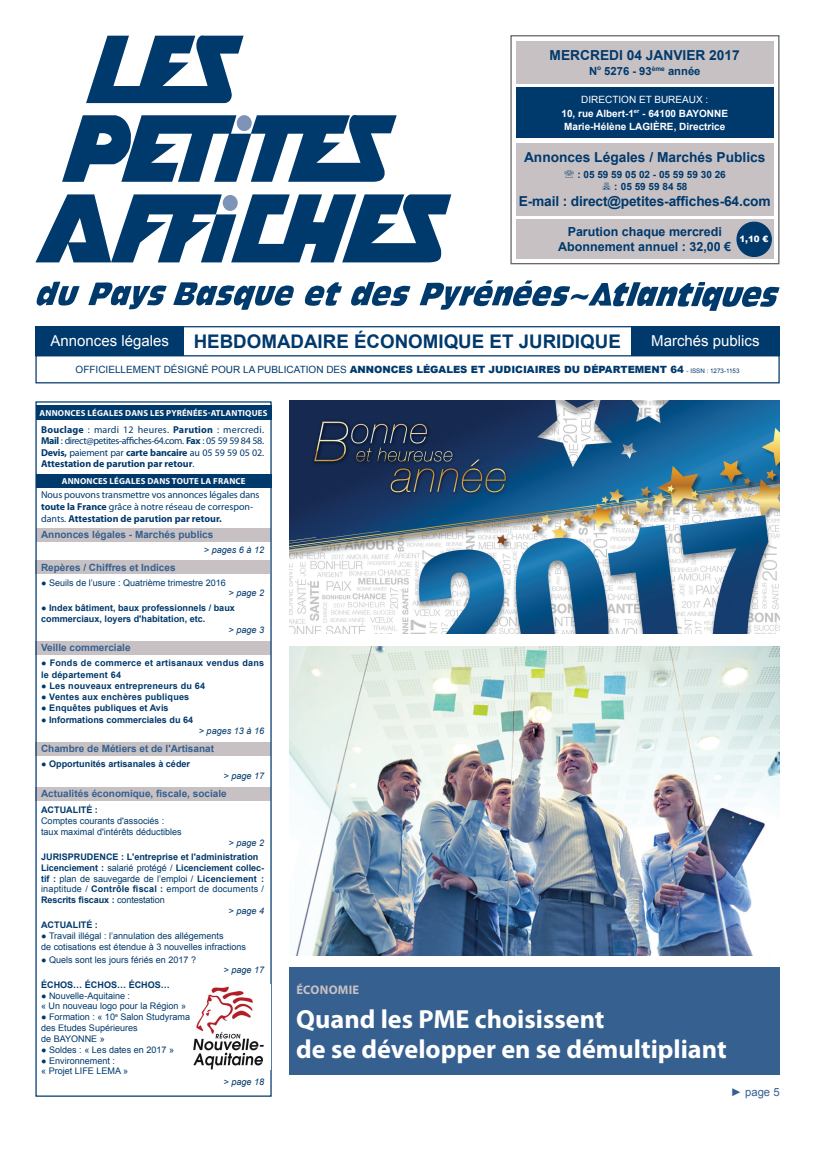
<style>
.page{position:relative;width:815px;height:1152px;background:#fff}
.page>*{position:absolute;margin:0;border:0;box-sizing:border-box;transform-origin:0 0}
.t1{font:700 26.25px/30px "Myriad Pro";color:#fff}
.t2{font:700 18.75px "Arial";color:#00396c}
.t3{font:15px "Arial";color:#fff}
.t4{font:700 13.75px "Arial";color:#00396c}
.t5{font:700 12.5px/15px "Arial";color:#00396c;text-align:center}
.t6{font:700 12.5px "Myriad Pro";letter-spacing:.02em;color:#c7c1c3}
.t7{font:700 11.25px "Arial";color:#00396c}
.t8{font:11.25px "Arial";color:#366090}
.t9{font:10px/11.5px "Myriad Pro";letter-spacing:-.01em;color:#00396c;text-align:justify}
.t10{font:700 10px "Arial";color:#366090}
.t11{font:900 10px "Arial";color:#00396c}
.t12{font:700 10px/13.8px "Arial";color:#fff;text-align:center}
.t13{font:700 10px/12px "Arial";color:#00396c;text-align:center}
.t14{font:9px/10.8px "Arial";color:#00396c}
.t15{font:700 9px/11.2px "Arial";color:#00396c}
.t16{font:700 9px/11.2px "Arial";letter-spacing:.02em;color:#00396c}
.t17{font:italic 9px "Arial";color:#00396c}
.t18{font:9px "Arial";letter-spacing:.02em;color:#00396c}
.t19{font:700 8.75px "Myriad Pro";letter-spacing:.02em;color:#fff}
.t20{font:900 8.75px "Arial";color:#fff}
.s1{font-weight:400}
.s2{font-weight:400;font-size:6.25px}
.s3{font-weight:700}
</style>
<div class="page">
<div style="left:35px;top:641px;width:236px;height:13px;background:#c7c1c3"></div>
<svg style="left:351px;top:282px;width:60px;height:25px"></svg>
<svg style="left:420px;top:280px;width:360px;height:31px"></svg>
<svg style="left:88px;top:282px;width:79px;height:27px"></svg>
<svg style="left:36px;top:282px;width:44px;height:24px"></svg>
<svg style="left:173px;top:282px;width:169px;height:28px"></svg>
<svg style="left:86px;top:35px;width:158px;height:68px"></svg>
<svg style="left:35px;top:194px;width:416px;height:68px"></svg>
<svg style="left:62px;top:115px;width:335px;height:67px"></svg>
<div style="left:237px;top:115px;width:15px;height:16px;background:#7d94b8;border-radius:50%"></div>
<div style="left:223px;top:195px;width:15px;height:16px;background:#7d94b8;border-radius:50%"></div>
<div style="left:510px;top:35px;width:269px;height:229px;border:1px solid #636366"></div>
<div style="left:516px;top:88px;width:257px;height:50px;background:#00396c"></div>
<div style="left:516px;top:143px;width:257px;height:72px;background:#c7c1c3"></div>
<div style="left:516px;top:41px;width:257px;height:42px;background:#c7c1c3"></div>
<div style="left:516px;top:220px;width:257px;height:39px;background:#c7c1c3"></div>
<hr style="left:170px;top:326px;width:490px;height:1px;background:#00396c">
<div style="left:631px;top:326px;width:149px;height:30px;background:#00396c"></div>
<div style="left:35px;top:326px;width:149px;height:30px;background:#00396c"></div>
<div style="left:35px;top:355px;width:745px;height:28px;border:1px solid #00396c"></div>
<div style="left:35px;top:742px;width:236px;height:13px;background:#c7c1c3"></div>
<div style="left:35px;top:786px;width:236px;height:14px;background:#c7c1c3"></div>
<div style="left:35px;top:560px;width:235px;height:14px;background:#c7c1c3"></div>
<div style="left:37px;top:528px;width:234px;height:14px;background:#c7c1c3"></div>
<div style="left:289px;top:967px;width:490px;height:108px;background:#366090"></div>
<img style="left:289px;top:646px;width:490px;height:309px">
<img style="left:289px;top:400px;width:491px;height:234px">
<div style="left:737px;top:222px;width:34px;height:34px;background:#00396c;border-radius:50%"></div>
<div style="left:736px;top:222px;width:36px;height:35px;border:1px solid #00396c;border-radius:50%"></div>
<div style="left:36px;top:474px;width:236px;height:14px;background:#00396c"></div>
<div style="left:36px;top:406px;width:235px;height:14px;background:#00396c"></div>
<img style="left:193px;top:986px;width:71px;height:84px">
<h3 class="t4" style="left:550px;top:46px;width:50px">Mercredi</h3>
<h3 class="t4" style="left:627px;top:46px;width:65px">04 janvier</h3>
<h3 class="t4" style="left:709px;top:46px;width:32px">2017</h3>
<p class="t7" style="left:589px;top:63px;width:113px">N<sup>o</sup> 5276 - 93<sup>ème</sup> année</p>
<p class="t12" style="left:562px;top:93px;width:168px"><span class="s1">DIRECTION ET BUREAUX :<br></span>10, rue Albert-1<sup>er</sup> - 64100 BAYONNE<br>Marie-Hélène LAGIÈRE, Directrice</p>
<h3 class="t4" style="left:524px;top:148px;width:243px">Annonces Légales / Marchés Publics</h3>
<p class="t13" style="left:577px;top:168px;width:150px">: 05 59 59 05 02 - 05 59 59 30 26 : 05 59 59 84 58</p>
<h3 class="t4" style="left:519px;top:192px;width:254px">E-mail : direct@petites-affiches-64.com</h3>
<h3 class="t5" style="left:558px;top:225px;width:174px">Parution chaque mercredi<br>Abonnement annuel : 32,00 €</h3>
<p class="t20" style="left:740px;top:233px;width:30px">1,10 €</p>
<h3 class="t3" style="left:50px;top:331px;width:120px">Annonces légales</h3>
<h2 class="t2" style="left:194px;top:329px;width:28px">Hebdomadaire</h2>
<h2 class="t2" style="left:354px;top:329px;width:40px">économi</h2>
<h2 class="t2" style="left:444px;top:329px;width:109px">que et juridi</h2>
<h2 class="t2" style="left:580px;top:329px;width:40px">que</h2>
<h3 class="t3" style="left:651px;top:331px;width:110px">Marchés publics</h3>
<p class="t11" style="left:76px;top:362px;width:666px"><span class="s1">OFFICIELLEMENT DÉSIGNÉ POUR LA PUBLICATION DES</span> ANNONCES LÉGALES ET JUDICIAIRES DU DÉPARTEMENT 64 <span class="s2">- ISSN : 1273-1153</span></p>
<p class="t19" style="left:40px;top:407px;width:13px">Annonce</p>
<p class="t19" style="left:81px;top:407px;width:102px">s légales DANS LES Pyrénée</p>
<p class="t19" style="left:203px;top:407px;width:29px">s-At lantique</p>
<p class="t19" style="left:263px;top:407px;width:6px">s</p>
<p class="t9" style="left:41px;top:423px;width:225px"><span class="s3">Bouclage</span> : mardi 12 heures. <span class="s3">Parution</span> : mercredi.<br><span class="s3">Mail</span> : direct@petites-affiches-64.com. <span class="s3">Fax</span> : 05 59 59 84 58.<br><span class="s3">Devis,</span> paiement par <span class="s3">carte bancaire</span> au 05 59 59 05 02.<br><span class="s3">Attestation de parution par retour</span>.</p>
<p class="t9" style="left:41px;top:489px;width:220px;line-height:12px;text-align:left">Nous pouvons transmettre vos annonces légales dans <span class="s3">toute la France</span> grâce à notre réseau de correspon&shy;dants. <span class="s3">Attestation de parution par retour.</span></p>
<p class="t10" style="left:41px;top:528px;width:174px">Annonces légales - Marchés publics</p>
<p class="t17" style="left:204px;top:544px;width:62px">&gt; pages 6 à 12</p>
<p class="t10" style="left:41px;top:561px;width:136px">Repères / Chiffres et Indices</p>
<p class="t14" style="left:41px;top:577px;width:186px">● Seuils de l’usure : Quatrième trimestre 2016</p>
<p class="t17" style="left:229px;top:587px;width:37px">&gt; page 2</p>
<p class="t15" style="left:41px;top:602px;width:195px"><span class="s1">●</span> Index bâtiment, baux professionnels / baux commerciaux, loyers d'habitation, etc.</p>
<p class="t17" style="left:229px;top:624px;width:37px">&gt; page 3</p>
<p class="t10" style="left:41px;top:641px;width:91px">Veille commerciale</p>
<p class="t16" style="left:41px;top:658px;width:224px">● Fonds de commerce et artisanaux vendus dans le département 64</p>
<p class="t16" style="left:41px;top:680px;width:166px">● Les nouveaux entrepreneurs du 64</p>
<p class="t16" style="left:41px;top:691px;width:150px">● Ventes aux enchères publiques</p>
<p class="t15" style="left:41px;top:703px;width:129px">● Enquêtes publiques et Avis</p>
<p class="t15" style="left:41px;top:714px;width:154px">● Informations commerciales du 64</p>
<p class="t17" style="left:199px;top:725px;width:67px">&gt; pages 13 à 16</p>
<p class="t10" style="left:41px;top:742px;width:174px">Chambre de Métiers et de l'Artisanat</p>
<p class="t15" style="left:41px;top:758px;width:151px"><span class="s1">●</span> Opportunités artisanales à céder</p>
<p class="t17" style="left:224px;top:770px;width:42px">&gt; page 17</p>
<p class="t10" style="left:41px;top:787px;width:187px">Actualités économique, fiscale, sociale</p>
<p class="t15" style="left:41px;top:804px;width:58px">Actualité :</p>
<p class="t14" style="left:41px;top:815px;width:142px">Comptes courants d'associés : taux maximal d'intérêts déductibles</p>
<p class="t17" style="left:229px;top:836px;width:37px">&gt; page 2</p>
<p class="t15" style="left:41px;top:851px;width:219px">JU RISPRUDENCE : L'entreprise et l'administration</p>
<p class="t15" style="left:41px;top:862px;width:224px">Licenciement : <span class="s1">salarié protégé /</span> Licenciement collec-</p>
<p class="t14" style="left:41px;top:873px;width:224px"><span class="s3">tif :</span> plan de sauvegarde de l’emploi / <span class="s3">Licenciement :</span></p>
<p class="t18" style="left:41px;top:883px;width:224px">inaptitude / <span class="s3">Contrôle fiscal :</span> emport de documents /</p>
<p class="t15" style="left:41px;top:894px;width:125px">Rescrits fiscaux : <span class="s1">contestation</span></p>
<p class="t17" style="left:229px;top:905px;width:37px">&gt; page 4</p>
<p class="t15" style="left:41px;top:920px;width:58px">Actualité :</p>
<p class="t14" style="left:41px;top:930px;width:207px"><span class="s3">●</span> Travail illégal : l’annulation des allégements<br>de cotisations est étendue à 3 nouvelles infractions</p>
<p class="t14" style="left:41px;top:954px;width:157px"><span class="s3">●</span> Quels sont les jours fériés en 2017 ?</p>
<p class="t17" style="left:224px;top:964px;width:42px">&gt; page 17</p>
<p class="t15" style="left:41px;top:979px;width:130px">ÉCHOS… ÉCHOS… ÉCHOS…</p>
<p class="t14" style="left:41px;top:990px;width:147px"><span class="s3">●</span> Nouvelle-Aquitaine :<br>« Un nouveau logo pour la Région »</p>
<p class="t14" style="left:41px;top:1011px;width:150px"><span class="s3">●</span> Formation : « 10<sup>e</sup> Salon Studyrama des Etudes Supérieures<br>de BAYONNE »</p>
<p class="t14" style="left:41px;top:1044px;width:134px"><span class="s3">●</span> Soldes : « Les dates en 2017 »</p>
<p class="t14" style="left:41px;top:1055px;width:89px"><span class="s3">●</span> Environnement :<br>« Projet LIFE LEMA »</p>
<p class="t17" style="left:224px;top:1076px;width:42px">&gt; page 18</p>
<p class="t19" style="left:62px;top:475px;width:13px">Annonce</p>
<p class="t19" style="left:103px;top:475px;width:144px">s légales DANS TOUTE LA FRANCE</p>
<h3 class="t6" style="left:296px;top:981px;width:64px">ÉCONOMIE</h3>
<h1 class="t1" style="left:296px;top:1003px;width:432px">Quand les PME choisissent<br>de se développer en se démultipliant</h1>
<p class="t8" style="left:731px;top:1084px;width:50px">► page 5</p>
</div>
